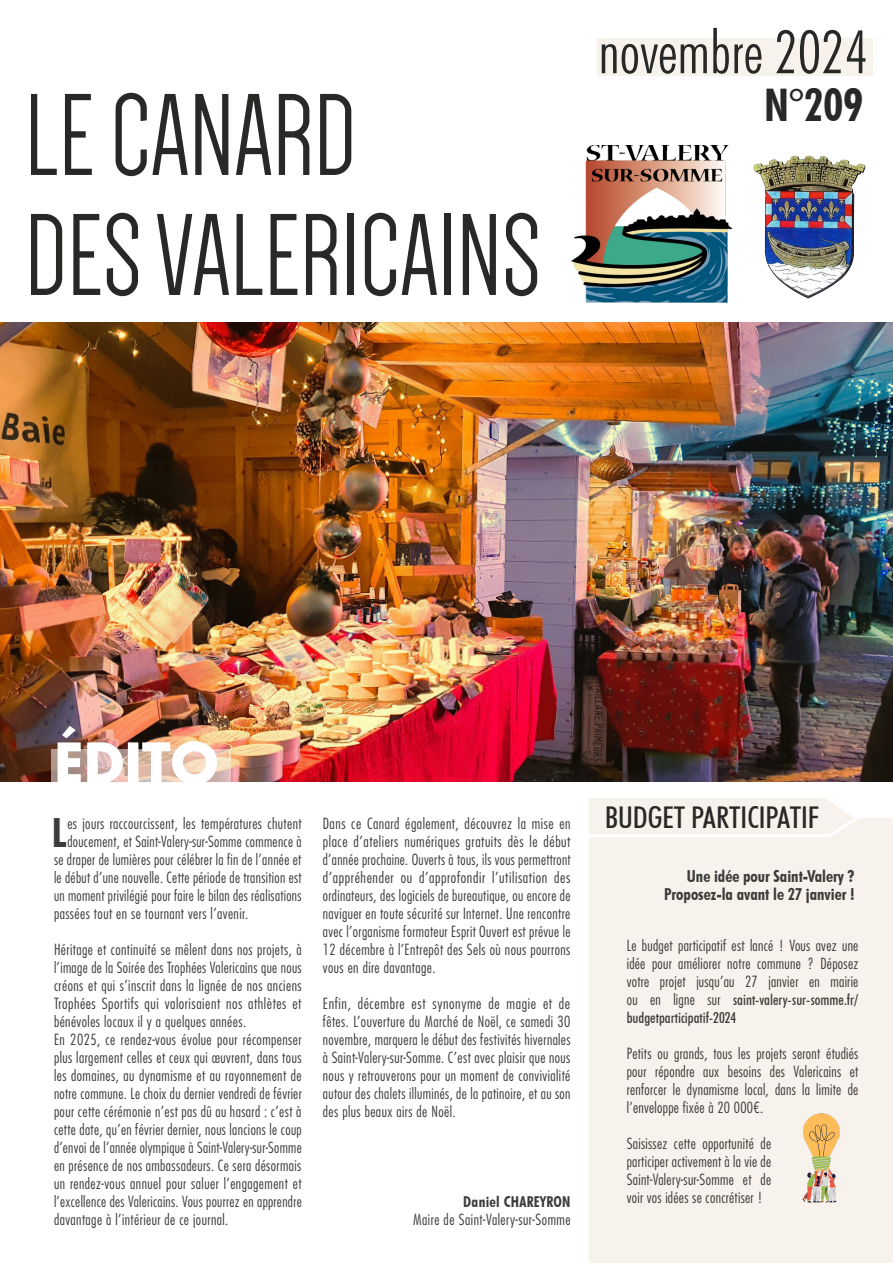
<style>
.page{position:relative;width:893px;height:1263px;background:#fff}
.page>*{position:absolute;margin:0;border:0;box-sizing:border-box;transform-origin:0 0}
.t1{font:120px/120px "Dense";color:#282827}
.t2{font:300 condensed 60px "Futura BT";color:#282827}
.t3{font:700 54px "Futura";color:#fff}
.t4{font:700 condensed 45px "Futura BT";color:#282827}
.t5{font:700 condensed 40.2px "Futura BT";color:#3c3c3b}
.t6{font:500 condensed 30px "Futura BT";color:#282827}
.t7{font:700 condensed 16.5px/18px "Futura BT";color:#3c3c3b;text-align:right}
.t8{font:300 condensed 15px/18px "Futura";letter-spacing:.03em;color:#3c3c3b;text-align:justify}
.t9{font:500 condensed 15px/18px "Futura BT";color:#3c3c3b}
.t10{font:700 condensed 15px "Futura BT";letter-spacing:.02em;color:#3c3c3b}
.s1{font-family:"Futura";font-weight:300}
</style>
<div class="page">
<div style="left:597px;top:38px;width:276px;height:37px;background:#f7f2ec"></div>
<div style="left:589px;top:818px;width:304px;height:445px;background:#f7f2ec"></div>
<img style="left:0;top:322px;width:893px;height:459px">
<svg style="left:51px;top:749px;width:180px;height:33px;background:#d2b3a5"></svg>
<img style="left:571px;top:145px;width:162px;height:158px">
<img style="left:753px;top:155px;width:113px;height:144px">
<div style="left:589px;top:799px;width:237px;height:38px;background:#f7f2ec"></div>
<hr style="left:589px;top:834px;width:241px;height:3px;background:#fff">
<svg style="left:826px;top:799px;width:33px;height:38px"></svg>
<img style="left:802px;top:1113px;width:38px;height:90px">
<h1 class="t1" style="left:25px;top:77px;width:518px">LE CANARD<br>DES VALERICAINS</h1>
<h2 class="t2" style="left:598px;top:15px;width:271px">novembre 2024</h2>
<h3 class="t4" style="left:764px;top:78px;width:101px">N°209</h3>
<h3 class="t3" style="left:54px;top:725px;width:166px">ÉDITO</h3>
<h3 class="t5" style="left:52px;top:808px;width:16px">L</h3>
<p class="t8" style="left:67px;top:814px;width:236px">es jours raccourcissent, les températures chutent</p>
<p class="t8" style="left:67px;top:832px;width:236px">doucement, et Saint-Valery-sur-Somme commence à</p>
<p class="t8" style="left:54px;top:850px;width:249px">se draper de lumières pour célébrer la fin de l’année et</p>
<p class="t8" style="left:54px;top:868px;width:249px">le début d’une nouvelle. Cette période de transition est</p>
<p class="t8" style="left:54px;top:886px;width:249px">un moment privilégié pour faire le bilan des réalisations</p>
<p class="t8" style="left:54px;top:904px;width:196px">passées tout en se tournant vers l’avenir.</p>
<p class="t8" style="left:54px;top:940px;width:249px;text-align:left">Héritage et continuité se mêlent dans nos projets, à l’image de la Soirée des Trophées Valericains que nous créons et qui s’inscrit dans la lignée de nos anciens Trophées Sportifs qui valorisaient nos athlètes et bénévoles locaux il y a quelques années.<br>En 2025, ce rendez-vous évolue pour récompenser plus largement celles et ceux qui œuvrent, dans tous les domaines, au dynamisme et au rayonnement de notre commune. Le choix du dernier vendredi de février pour cette cérémonie n’est pas dû au hasard : c’est à cette date, qu’en février dernier, nous lancions le coup d’envoi de l’année olympique à Saint-Valery-sur-Somme en présence de nos ambassadeurs. Ce sera désormais un rendez-vous annuel pour saluer l’engagement et l’excellence des Valericains. Vous pourrez en apprendre davantage à l’intérieur de ce journal.</p>
<p class="t8" style="left:323px;top:814px;width:249px">Dans ce Canard également, découvrez la mise en place d’ateliers numériques gratuits dès le début d’année prochaine. Ouverts à tous, ils vous permettront d’appréhender ou d’approfondir l’utilisation des ordinateurs, des logiciels de bureautique, ou encore de naviguer en toute sécurité sur Internet. Une rencontre avec l’organisme formateur Esprit Ouvert est prévue le 12 décembre à l’Entrepôt des Sels où nous pourrons vous en dire davantage.</p>
<p class="t8" style="left:323px;top:994px;width:249px">Enfin, décembre est synonyme de magie et de fêtes. L’ouverture du Marché de Noël, ce samedi 30 novembre, marquera le début des festivités hivernales à Saint-Valery-sur-Somme. C’est avec plaisir que nous nous y retrouverons pour un moment de convivialité autour des chalets illuminés, de la patinoire, et au son des plus beaux airs de Noël.</p>
<p class="t10" style="left:463px;top:1192px;width:109px">Daniel CHAREYRON</p>
<p class="t8" style="left:413px;top:1210px;width:159px">Maire de Saint-Valery-sur-Somme</p>
<h3 class="t6" style="left:605px;top:799px;width:216px">BUDGET PARTICIPATIF</h3>
<p class="t7" style="left:664px;top:867px;width:192px">Une idée pour Saint-Valery ?<br>Proposez-la avant le 27 janvier !</p>
<p class="t8" style="left:627px;top:936px;width:233px">Le budget participatif est lancé ! Vous avez une idée pour améliorer notre commune ? Déposez votre projet jusqu’au 27 janvier en mairie</p>
<p class="t9" style="left:627px;top:990px;width:233px"><span class="s1">ou en ligne sur</span> saint-valery-sur-somme.fr/ budgetparticipatif-2024</p>
<p class="t8" style="left:627px;top:1044px;width:233px">Petits ou grands, tous les projets seront étudiés pour répondre aux besoins des Valericains et renforcer le dynamisme local, dans la limite de l’enveloppe fixée à 20 000€.</p>
<p class="t8" style="left:627px;top:1134px;width:146px">Saisissez cette opportunité de participer activement à la vie de Saint-Valery-sur-Somme et de voir vos idées se concrétiser !</p>
</div>
